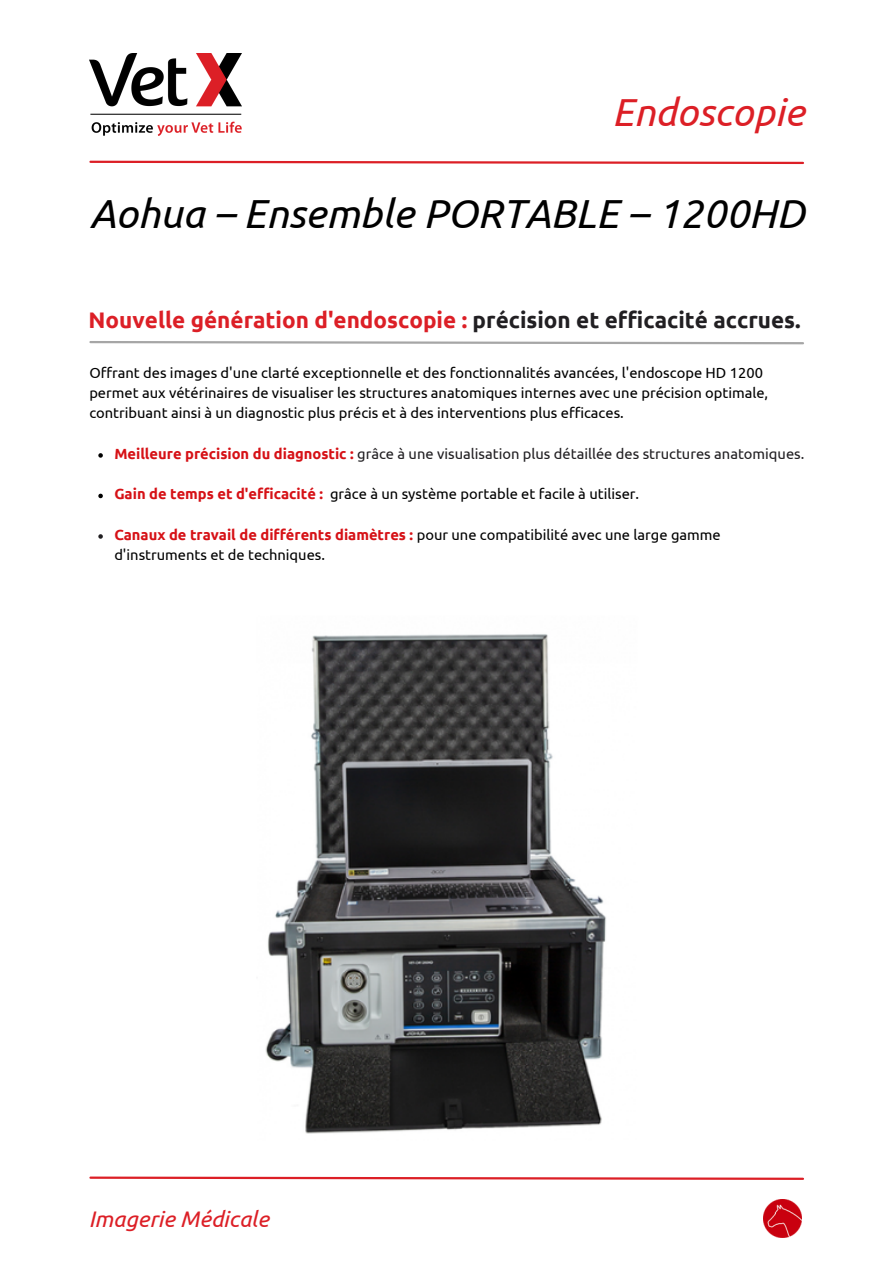
<style>
.page{position:relative;width:893px;height:1264px;background:#fff}
.page>*{position:absolute;margin:0;border:0;box-sizing:border-box;transform-origin:0 0}
.t1{font:italic 40.5px "Ubuntu";color:#000}
.t2{font:italic 39px "Ubuntu";color:#dc1f26}
.t3{font:700 22.5px "Ubuntu";color:#dc1f26}
.t4{font:italic 22.5px "Ubuntu";color:#dc1f26}
.t5{font:14.7px/20.2px "Ubuntu";color:#000}
.t6{font:14.7px "Ubuntu";color:#211f22}
.s1{color:#211f22}
.s2{font-weight:700;color:#d61116}
</style>
<div class="page">
<img style="left:89px;top:53px;width:152px;height:82px">
<svg style="left:89px;top:160px;width:715px;height:5px"></svg>
<svg style="left:89px;top:341px;width:715px;height:4px"></svg>
<svg style="left:89px;top:1176px;width:715px;height:4px"></svg>
<img style="left:265px;top:634px;width:341px;height:500px">
<svg style="left:98px;top:453px;width:5px;height:4px"></svg>
<svg style="left:98px;top:493px;width:5px;height:5px"></svg>
<svg style="left:98px;top:534px;width:5px;height:4px"></svg>
<img style="left:763px;top:1199px;width:38px;height:38px">
<h1 class="t2" style="left:612px;top:90px;width:194px">Endoscopie</h1>
<h2 class="t1" style="left:90px;top:190px;width:716px">Aohua – Ensemble PORTABLE – 1200HD</h2>
<p class="t3" style="left:89px;top:307px;width:713px">Nouvelle génération d'endoscopie : <span class="s1">précision et efficacité accrues.</span></p>
<p class="t5" style="left:89px;top:362px;width:680px">Offrant des images d'une clarté exceptionnelle et des fonctionnalités avancées, l'endoscope HD 1200 permet aux vétérinaires de visualiser les structures anatomiques internes avec une précision optimale, contribuant ainsi à un diagnostic plus précis et à des interventions plus efficaces.</p>
<p class="t6" style="left:114px;top:445px;width:691px"><span class="s2">Meilleure précision du diagnostic :</span> grâce à une visualisation plus détaillée des structures anatomiques.</p>
<p class="t5" style="left:114px;top:483px;width:526px"><span class="s2">Gain de temps et d'efficacité :</span> grâce à un système portable et facile à utiliser.</p>
<p class="t5" style="left:114px;top:524px;width:607px"><span class="s2">Canaux de travail de différents diamètres :</span> pour une compatibilité avec une large gamme d'instruments et de techniques.</p>
<h3 class="t4" style="left:89px;top:1206px;width:182px">Imagerie Médicale</h3>
</div>
